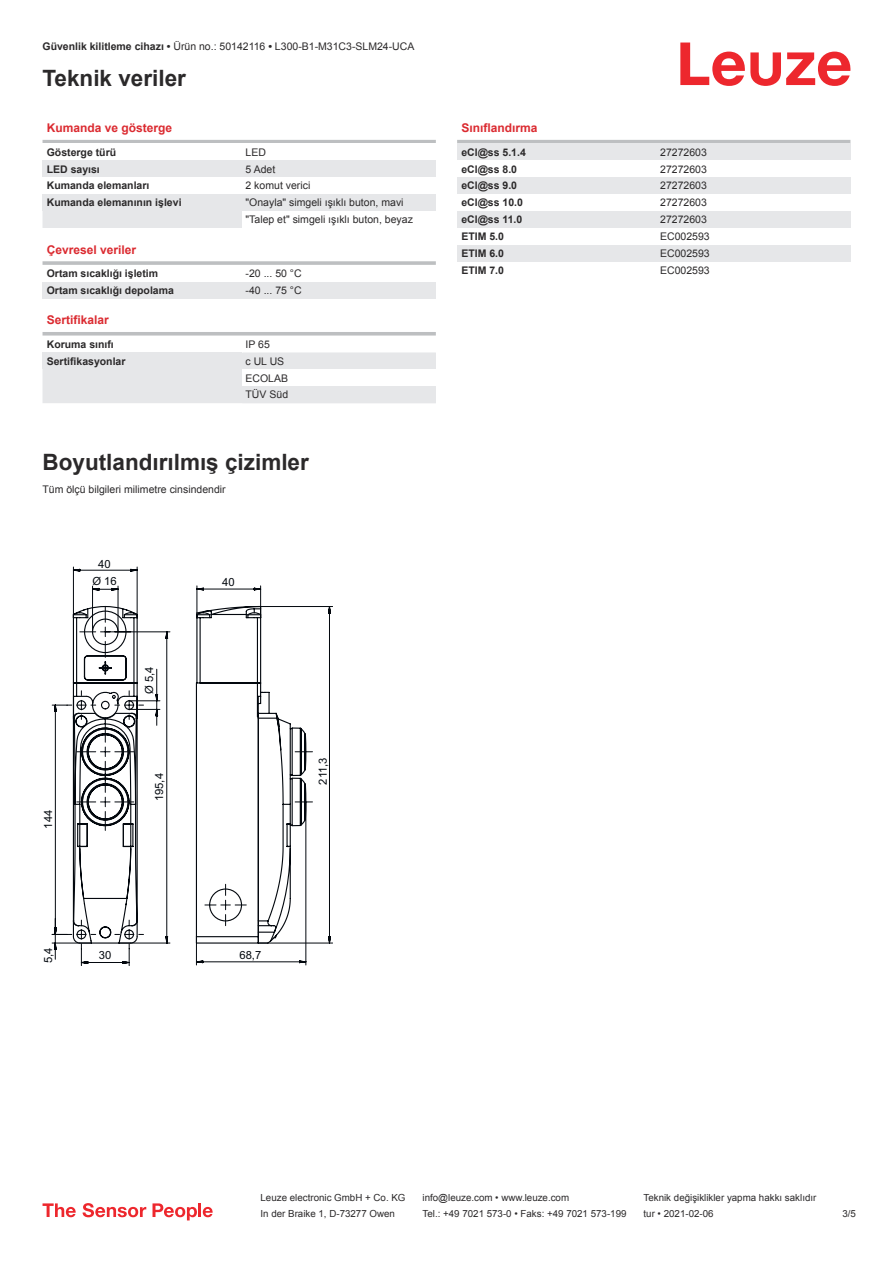
<style>
.page{position:relative;width:893px;height:1263px;background:#fff}
.page>*{position:absolute;margin:0;border:0;box-sizing:border-box;transform-origin:0 0}
.t1{font:700 22.5px "Arial";color:#2b292a}
.t2{font:700 12px "Arial";color:#db2a30}
.t3{font:11.25px "Arial";color:#03080e}
.t4{font:10.5px/17px "Arial";color:#2b292a}
.t5{font:700 10.5px "Arial";color:#2b292a}
.t6{font:9.75px "Arial";color:#2b292a}
.s1{font-weight:700}
</style>
<div class="page">
<svg style="left:680px;top:43px;width:170px;height:43px"></svg>
<svg style="left:43px;top:211px;width:199px;height:192px;fill:#e6e7e9"></svg>
<hr style="left:43px;top:140px;width:393px;height:3px;background:#bdbfc1">
<div style="left:43px;top:160px;width:199px;height:17px;background:#e6e7e9"></div>
<div style="left:242px;top:160px;width:194px;height:17px;background:#e6e7e9"></div>
<div style="left:43px;top:194px;width:199px;height:17px;background:#e6e7e9"></div>
<div style="left:242px;top:194px;width:194px;height:17px;background:#e6e7e9"></div>
<div style="left:43px;top:245px;width:393px;height:18px;background:#fff"></div>
<hr style="left:43px;top:261px;width:393px;height:4px;background:#c5c7c9">
<div style="left:43px;top:265px;width:199px;height:17px;background:#fff"></div>
<div style="left:43px;top:282px;width:199px;height:17px;background:#e6e7e9"></div>
<div style="left:242px;top:282px;width:194px;height:17px;background:#e6e7e9"></div>
<div style="left:43px;top:316px;width:393px;height:18px;background:#fff"></div>
<svg style="left:43px;top:332px;width:393px;height:4px;background:#c4c6c7"></svg>
<div style="left:43px;top:336px;width:199px;height:16px;background:#fff"></div>
<div style="left:43px;top:352px;width:199px;height:17px;background:#e6e7e9"></div>
<div style="left:242px;top:352px;width:194px;height:51px;background:#e6e7e9"></div>
<div style="left:242px;top:369px;width:194px;height:17px;background:#fff"></div>
<hr style="left:457px;top:140px;width:393px;height:3px;background:#bdbfc1">
<div style="left:457px;top:143px;width:200px;height:17px;background:#e6e7e9"></div>
<div style="left:657px;top:143px;width:193px;height:17px;background:#e6e7e9"></div>
<div style="left:457px;top:177px;width:200px;height:17px;background:#e6e7e9"></div>
<div style="left:657px;top:177px;width:193px;height:17px;background:#e6e7e9"></div>
<div style="left:457px;top:211px;width:200px;height:17px;background:#e6e7e9"></div>
<div style="left:657px;top:211px;width:193px;height:17px;background:#e6e7e9"></div>
<div style="left:457px;top:245px;width:200px;height:17px;background:#e6e7e9"></div>
<div style="left:657px;top:245px;width:193px;height:17px;background:#e6e7e9"></div>
<svg style="left:43px;top:1203px;width:33px;height:14px"></svg>
<svg style="left:83px;top:1203px;width:63px;height:14px"></svg>
<svg style="left:153px;top:1203px;width:44px;height:17px"></svg>
<hr style="left:198px;top:1203px;width:3px;height:14px;background:#ed272d">
<svg style="left:203px;top:1207px;width:10px;height:10px"></svg>
<svg style="left:73px;top:566px;width:189px;height:40px"></svg>
<svg style="left:52px;top:606px;width:281px;height:360px"></svg>
<p class="t4" style="left:43px;top:39px;width:373px"><span class="s1">Güvenlik kilitleme cihazı •</span> Ürün no.: 50142116 <span class="s1">•</span> L300-B1-M31C3-SLM24-UCA</p>
<h1 class="t1" style="left:43px;top:70px;width:145px">Teknik veriler</h1>
<p class="t2" style="left:47px;top:120px;width:127px">Kumanda ve gösterge</p>
<p class="t5" style="left:47px;top:145px;width:71px">Gösterge türü</p>
<p class="t4" style="left:246px;top:144px;width:22px">LED</p>
<p class="t5" style="left:47px;top:161px;width:55px">LED sayısı</p>
<p class="t4" style="left:246px;top:161px;width:31px">5 Adet</p>
<p class="t5" style="left:47px;top:178px;width:104px">Kumanda elemanları</p>
<p class="t4" style="left:246px;top:177px;width:66px">2 komut verici</p>
<p class="t5" style="left:47px;top:195px;width:136px">Kumanda elemanının işlevi</p>
<p class="t4" style="left:246px;top:194px;width:169px">"Onayla" simgeli ışıklı buton, mavi "Talep et" simgeli ışıklı buton, beyaz</p>
<p class="t2" style="left:47px;top:245px;width:91px">Çevresel veriler</p>
<p class="t5" style="left:47px;top:266px;width:113px">Ortam sıcaklığı işletim</p>
<p class="t4" style="left:246px;top:265px;width:58px">-20 ... 50 °C</p>
<p class="t5" style="left:47px;top:283px;width:129px">Ortam sıcaklığı depolama</p>
<p class="t4" style="left:246px;top:282px;width:58px">-40 ... 75 °C</p>
<p class="t2" style="left:47px;top:316px;width:64px">Sertifikalar</p>
<p class="t5" style="left:47px;top:337px;width:69px">Koruma sınıfı</p>
<p class="t4" style="left:246px;top:335px;width:26px">IP 65</p>
<p class="t5" style="left:47px;top:354px;width:80px">Sertifikasyonlar</p>
<p class="t4" style="left:246px;top:352px;width:44px">c UL US<br>ECOLAB<br>TÜV Süd</p>
<h1 class="t1" style="left:43px;top:447px;width:268px">Boyutlandırılmış çizimler</h1>
<p class="t4" style="left:43px;top:481px;width:185px">Tüm ölçü bilgileri milimetre cinsindendir</p>
<p class="t3" style="left:44px;top:828px;width:20px;rotate:-90deg">144</p>
<p class="t3" style="left:98px;top:559px;width:14px">40</p>
<p class="t3" style="left:92px;top:577px;width:26px">Ø 16</p>
<p class="t3" style="left:145px;top:694px;width:29px;rotate:-90deg">Ø 5,4</p>
<p class="t3" style="left:155px;top:801px;width:30px;rotate:-90deg">195,4</p>
<p class="t3" style="left:222px;top:577px;width:14px">40</p>
<p class="t3" style="left:318px;top:785px;width:29px;rotate:-90deg">211,3</p>
<p class="t2" style="left:461px;top:120px;width:78px">Sınıflandırma</p>
<p class="t5" style="left:461px;top:145px;width:66px">eCl@ss 5.1.4</p>
<p class="t4" style="left:660px;top:144px;width:48px">27272603</p>
<p class="t5" style="left:461px;top:161px;width:57px">eCl@ss 8.0</p>
<p class="t4" style="left:660px;top:161px;width:48px">27272603</p>
<p class="t5" style="left:461px;top:178px;width:57px">eCl@ss 9.0</p>
<p class="t4" style="left:660px;top:178px;width:48px">27272603</p>
<p class="t5" style="left:461px;top:195px;width:63px">eCl@ss 10.0</p>
<p class="t4" style="left:660px;top:195px;width:48px">27272603</p>
<p class="t5" style="left:461px;top:212px;width:63px">eCl@ss 11.0</p>
<p class="t4" style="left:660px;top:212px;width:48px">27272603</p>
<p class="t5" style="left:461px;top:229px;width:44px">ETIM 5.0</p>
<p class="t4" style="left:660px;top:228px;width:51px">EC002593</p>
<p class="t5" style="left:461px;top:246px;width:44px">ETIM 6.0</p>
<p class="t4" style="left:660px;top:245px;width:51px">EC002593</p>
<p class="t5" style="left:461px;top:263px;width:44px">ETIM 7.0</p>
<p class="t4" style="left:660px;top:262px;width:51px">EC002593</p>
<p class="t3" style="left:44px;top:963px;width:17px;rotate:-90deg">5,4</p>
<p class="t3" style="left:239px;top:951px;width:23px">68,7</p>
<p class="t3" style="left:99px;top:951px;width:14px">30</p>
<p class="t6" style="left:261px;top:1191px;width:146px">Leuze electronic GmbH + Co. KG</p>
<p class="t6" style="left:423px;top:1191px;width:148px">info@leuze.com • www.leuze.com</p>
<p class="t6" style="left:644px;top:1191px;width:174px">Teknik değişiklikler yapma hakkı saklıdır</p>
<p class="t6" style="left:261px;top:1207px;width:136px">In der Braike 1, D-73277 Owen</p>
<p class="t6" style="left:423px;top:1207px;width:205px">Tel.: +49 7021 573-0 • Faks: +49 7021 573-199</p>
<p class="t6" style="left:644px;top:1207px;width:72px">tur • 2021-02-06</p>
<p class="t6" style="left:842px;top:1210px;width:15px">3 /5</p>
</div>
